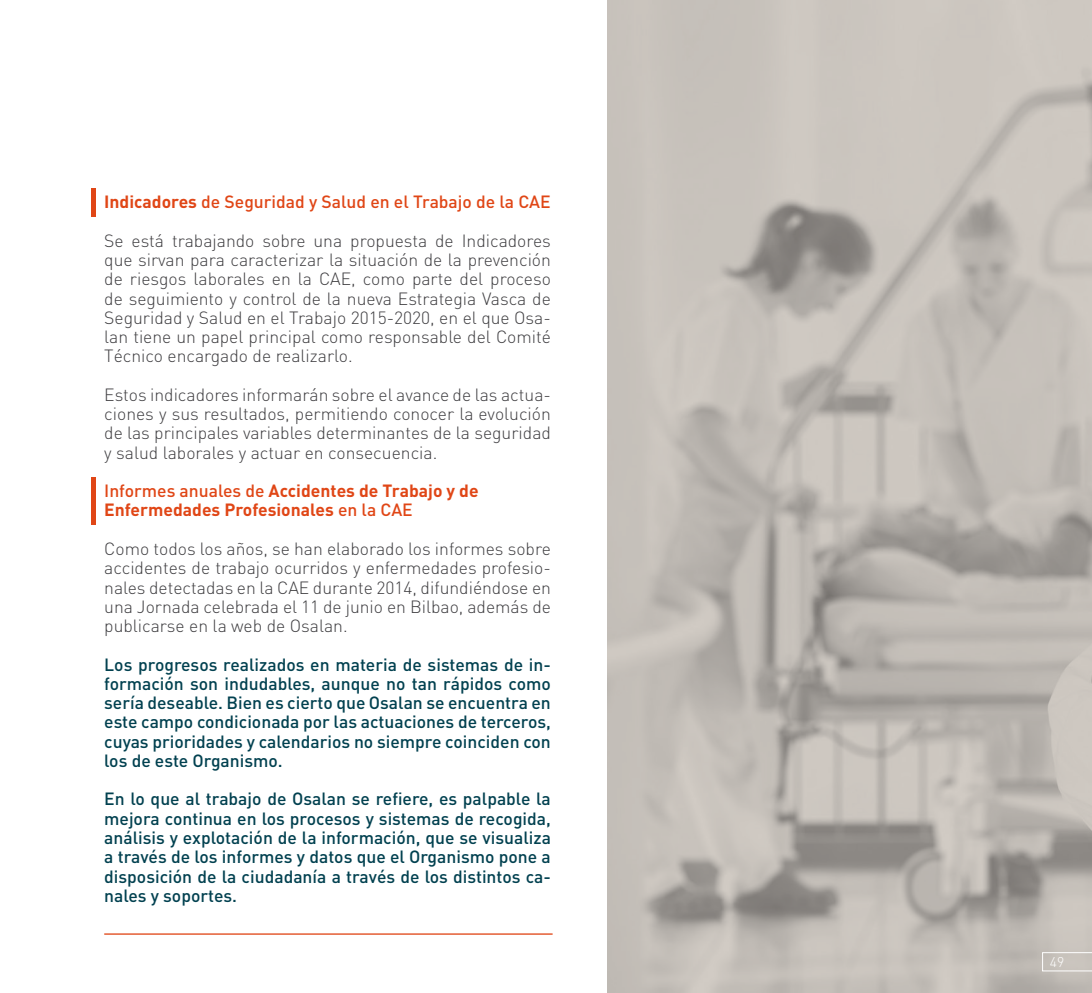
<style>
.page{position:relative;width:1092px;height:993px;background:#fff}
.page>*{position:absolute;margin:0;border:0;box-sizing:border-box;transform-origin:0 0}
.t1{font:300 17.5px/19.2px "DIN";color:#3e3d40;text-align:justify}
.t2{font:500 17.5px/19.2px "DIN";color:#024150;text-align:justify}
.t3{font:700 17.5px/19.2px "DIN";color:#e04616}
.t4{font:500 17.5px "DIN";color:#e04616}
.t5{font:300 14px "DIN";color:#fff}
.s1{font-weight:700}
.s2{font-weight:500}
</style>
<div class="page">
<svg style="left:607px;top:0;width:484px;height:992px;background:#beb9b3"></svg>
<svg style="left:1042px;top:952px;width:49px;height:18px"></svg>
<div style="left:91px;top:189px;width:5px;height:28px;background:#e04616"></div>
<hr style="left:92px;top:477px;width:4px;height:47px;background:#e04616">
<hr style="left:104px;top:933px;width:448px;height:1px;background:#e04616">
<p class="t4" style="left:104px;top:191px;width:448px"><span class="s1">Indicadores</span> de Seguridad y Salud en el Trabajo de la CAE</p>
<p class="t1" style="left:104px;top:230px;width:448px">Se está trabajando sobre una propuesta de Indicadores que sirvan para caracterizar la situación de la prevención de riesgos laborales en la CAE, como parte del proceso de seguimiento y control de la nueva Estrategia Vasca de Seguridad y Salud en el Trabajo 2015-2020, en el que Osa&shy;lan tiene un papel principal como responsable del Comité Técnico encargado de realizarlo.</p>
<p class="t1" style="left:104px;top:384px;width:448px">Estos indicadores informarán sobre el avance de las actua&shy;ciones y sus resultados, permitiendo conocer la evolución de las principales variables determinantes de la seguridad y salud laborales y actuar en consecuencia.</p>
<p class="t3" style="left:104px;top:480px;width:376px"><span class="s2">Informes anuales de</span> Accidentes de Trabajo y de<br>Enfermedades Profesionales <span class="s2">en la CAE</span></p>
<p class="t1" style="left:104px;top:538px;width:448px">Como todos los años, se han elaborado los informes sobre accidentes de trabajo ocurridos y enfermedades profesio&shy;nales detectadas en la CAE durante 2014, difundiéndose en una Jornada celebrada el 11 de junio en Bilbao, además de publicarse en la web de Osalan.</p>
<p class="t2" style="left:104px;top:653px;width:448px">Los progresos realizados en materia de sistemas de in&shy;formación son indudables, aunque no tan rápidos como sería deseable. Bien es cierto que Osalan se encuentra en este campo condicionada por las actuaciones de terceros, cuyas prioridades y calendarios no siempre coinciden con los de este Organismo.</p>
<p class="t2" style="left:104px;top:788px;width:448px">En lo que al trabajo de Osalan se refiere, es palpable la mejora continua en los procesos y sistemas de recogida, análisis y explotación de la información, que se visualiza a través de los informes y datos que el Organismo pone a disposición de la ciudadanía a través de los distintos ca&shy;nales y soportes.</p>
<p class="t5" style="left:1049px;top:952px;width:16px">49</p>
</div>
